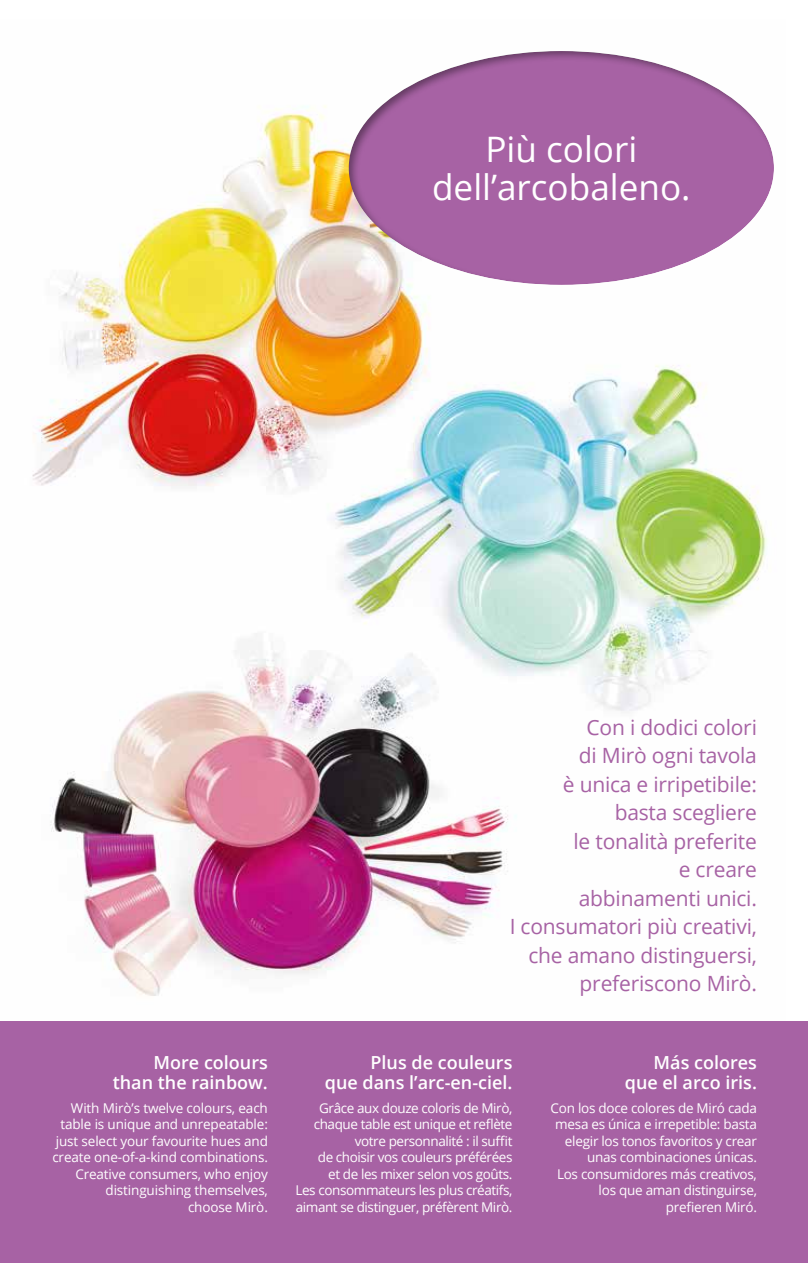
<style>
.page{position:relative;width:808px;height:1263px;background:#fff}
.page>*{position:absolute;margin:0;border:0;box-sizing:border-box;transform-origin:0 0}
.t1{font:35.1px/38.1px "Open Sans";color:#fff;text-align:center}
.t2{font:21px/28.5px "Open Sans";letter-spacing:-.01em;color:#a762a4;text-align:right}
.t3{font:600 18px/19.5px "Open Sans";color:#fff;text-align:right}
.t4{font:13.5px/16.5px "Open Sans";letter-spacing:-.02em;color:#fff;text-align:right}
</style>
<div class="page">
<div style="left:0;top:1020px;width:808px;height:243px;background:#a762a4"></div>
<img style="left:32px;top:105px;width:735px;height:891px">
<div style="left:348px;top:49px;width:428px;height:237px;background:#000;opacity:.4"></div>
<h1 class="t1" style="left:432px;top:130px;width:260px">Più colori dell’arcobaleno.</h1>
<h3 class="t3" style="left:113px;top:1053px;width:157px">More colours than the rainbow.</h3>
<p class="t4" style="left:52px;top:1099px;width:217px">With Mirò’s twelve colours, each table is unique and unrepeatable: just select your favourite hues and create one-of-a-kind combinations.<br>Creative consumers, who enjoy distinguishing themselves,<br>choose Mirò.</p>
<h2 class="t2" style="left:510px;top:712px;width:249px">Con i dodici colori<br>di Mirò ogni tavola<br>è unica e irripetibile: basta scegliere<br>le tonalità preferite<br>e creare<br>abbinamenti unici.<br>I consumatori più creativi, che amano distinguersi, preferiscono Mirò.</h2>
<h3 class="t3" style="left:325px;top:1053px;width:189px">Plus de couleurs<br>que dans l’arc-en-ciel.</h3>
<p class="t4" style="left:296px;top:1099px;width:218px">Grâce aux douze coloris de Mirò, chaque table est unique et reflète votre personnalité : il suffit<br>de choisir vos couleurs préférées<br>et de les mixer selon vos goûts.<br>Les consommateurs les plus créatifs, aimant se distinguer, préfèrent Mirò.</p>
<h3 class="t3" style="left:625px;top:1053px;width:134px">Más colores que el arco iris.</h3>
<p class="t4" style="left:551px;top:1099px;width:208px">Con los doce colores de Miró cada mesa es única e irrepetible: basta elegir los tonos favoritos y crear unas combinaciones únicas.<br>Los consumidores más creativos, los que aman distinguirse, prefieren Miró.</p>
</div>
